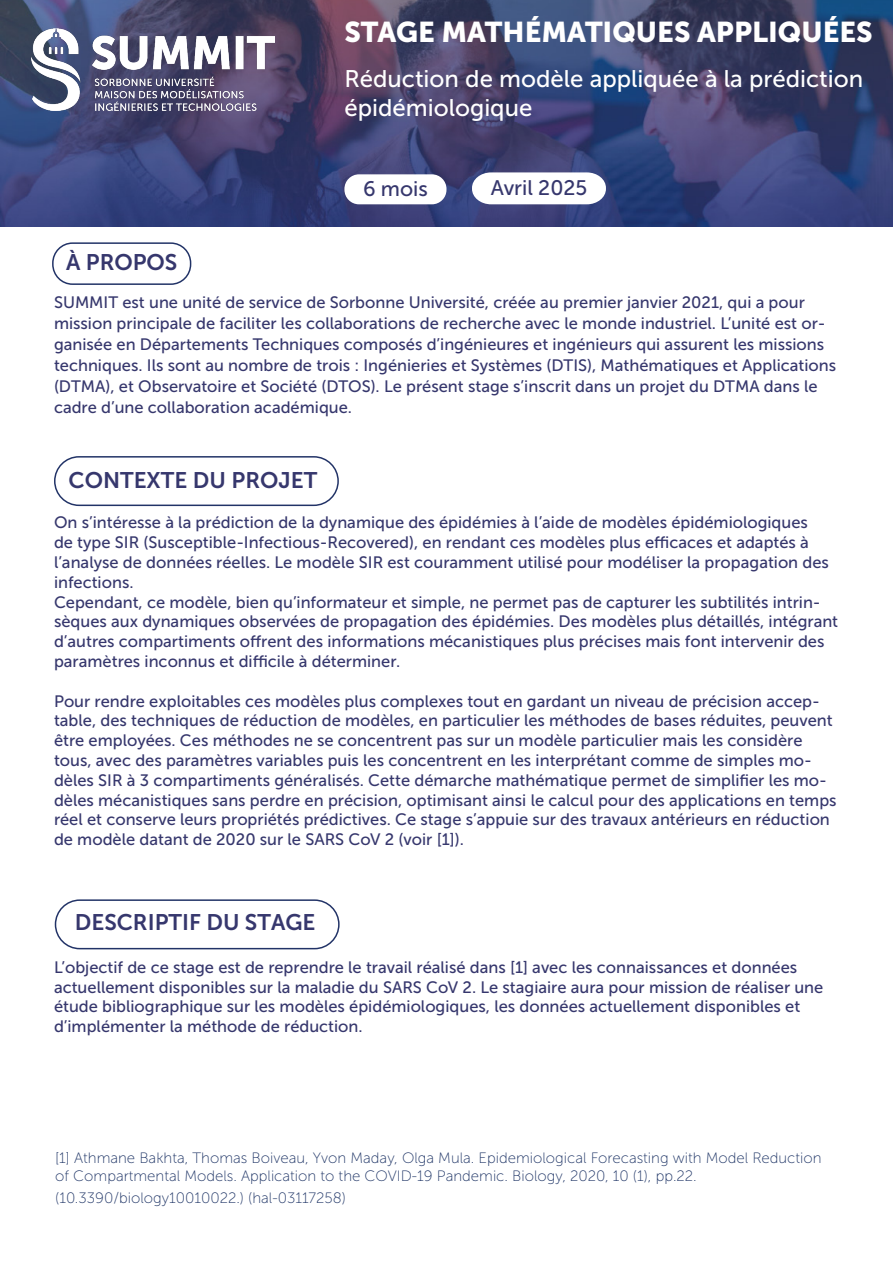
<style>
.page{position:relative;width:893px;height:1263px;background:#fff}
.page>*{position:absolute;margin:0;border:0;box-sizing:border-box;transform-origin:0 0}
.t1{font:28.5px "Museo Sans 900";color:#fff}
.t2{font:24px/28.8px "Museo Sans 500";color:#fff}
.t3{font:22.5px "Museo Sans 700";color:#36376d}
.t4{font:21px "Museo Sans 500";color:#36376d}
.t5{font:16.5px/19.8px "Museo Sans 500";color:#36376d}
.t6{font:15px/18px "Museo Sans 100";color:#1f3566}
</style>
<div class="page">
<div style="left:55px;top:899px;width:285px;height:50px;border:2px solid #223367;border-radius:24px"></div>
<div style="left:54px;top:456px;width:285px;height:50px;border:2px solid #223367;border-radius:24px"></div>
<img style="left:0;top:0;width:893px;height:226px">
<img style="left:32px;top:28px;width:242px;height:82px">
<div style="left:344px;top:174px;width:102px;height:30px;background:#fff;border-radius:15px"></div>
<svg style="left:472px;top:172px;width:134px;height:32px"></svg>
<div style="left:52px;top:242px;width:139px;height:43px;border:2px solid #223367;border-radius:20px"></div>
<p class="t1" style="left:344px;top:16px;width:530px">STAGE MATHÉMATIQUES APPLIQUÉES</p>
<p class="t2" style="left:344px;top:65px;width:520px">Réduction de modèle appliquée à la prédiction épidémiologique</p>
<p class="t4" style="left:363px;top:178px;width:66px">6 mois</p>
<p class="t4" style="left:491px;top:177px;width:98px">Avril 2025</p>
<p class="t3" style="left:66px;top:249px;width:113px">À PROPOS</p>
<p class="t5" style="left:54px;top:292px;width:784px;line-height:21px">SUMMIT est une unité de service de Sorbonne Université, créée au premier janvier 2021, qui a pour mission principale de faciliter les collaborations de recherche avec le monde industriel. L’unité est or&shy;ganisée en Départements Techniques composés d’ingénieures et ingénieurs qui assurent les missions techniques. Ils sont au nombre de trois : Ingénieries et Systèmes (DTIS), Mathématiques et Applications (DTMA), et Observatoire et Société (DTOS). Le présent stage s’inscrit dans un projet du DTMA dans le cadre d’une collaboration académique.</p>
<p class="t3" style="left:69px;top:468px;width:250px">CONTEXTE DU PROJET</p>
<p class="t5" style="left:54px;top:513px;width:776px">On s’intéresse à la prédiction de la dynamique des épidémies à l’aide de modèles épidémiologiques de type SIR (Susceptible-Infectious-Recovered), en rendant ces modèles plus efficaces et adaptés à l’analyse de données réelles. Le modèle SIR est couramment utilisé pour modéliser la propagation des infections.</p>
<p class="t5" style="left:54px;top:592px;width:786px">Cependant, ce modèle, bien qu’informateur et simple, ne permet pas de capturer les subtilités intrin&shy;sèques aux dynamiques observées de propagation des épidémies. Des modèles plus détaillés, intégrant d’autres compartiments offrent des informations mécanistiques plus précises mais font intervenir des paramètres inconnus et difficile à déterminer.</p>
<p class="t5" style="left:54px;top:691px;width:784px">Pour rendre exploitables ces modèles plus complexes tout en gardant un niveau de précision accep&shy;table, des techniques de réduction de modèles, en particulier les méthodes de bases réduites, peuvent être employées. Ces méthodes ne se concentrent pas sur un modèle particulier mais les considère tous, avec des paramètres variables puis les concentrent en les interprétant comme de simples mo&shy;dèles SIR à 3 compartiments généralisés. Cette démarche mathématique permet de simplifier les mo&shy;dèles mécanistiques sans perdre en précision, optimisant ainsi le calcul pour des applications en temps réel et conserve leurs propriétés prédictives. Ce stage s’appuie sur des travaux antérieurs en réduction de modèle datant de 2020 sur le SARS CoV 2 (voir [1]).</p>
<p class="t3" style="left:75px;top:910px;width:242px">DESCRIPTIF DU STAGE</p>
<p class="t5" style="left:54px;top:957px;width:771px">L’objectif de ce stage est de reprendre le travail réalisé dans [1] avec les connaissances et données actuellement disponibles sur la maladie du SARS CoV 2. Le stagiaire aura pour mission de réaliser une étude bibliographique sur les modèles épidémiologiques, les données actuellement disponibles et d’implémenter la méthode de réduction.</p>
<p class="t6" style="left:55px;top:1149px;width:768px">[1] Athmane Bakhta, Thomas Boiveau, Yvon Maday, Olga Mula. Epidemiological Forecasting with Model Reduction of Compartmental Models. Application to the COVID-19 Pandemic. Biology, 2020, 10 (1), pp.22.</p>
<p class="t6" style="left:55px;top:1189px;width:292px">(10.3390/biology10010022.) (hal-03117258)</p>
</div>
